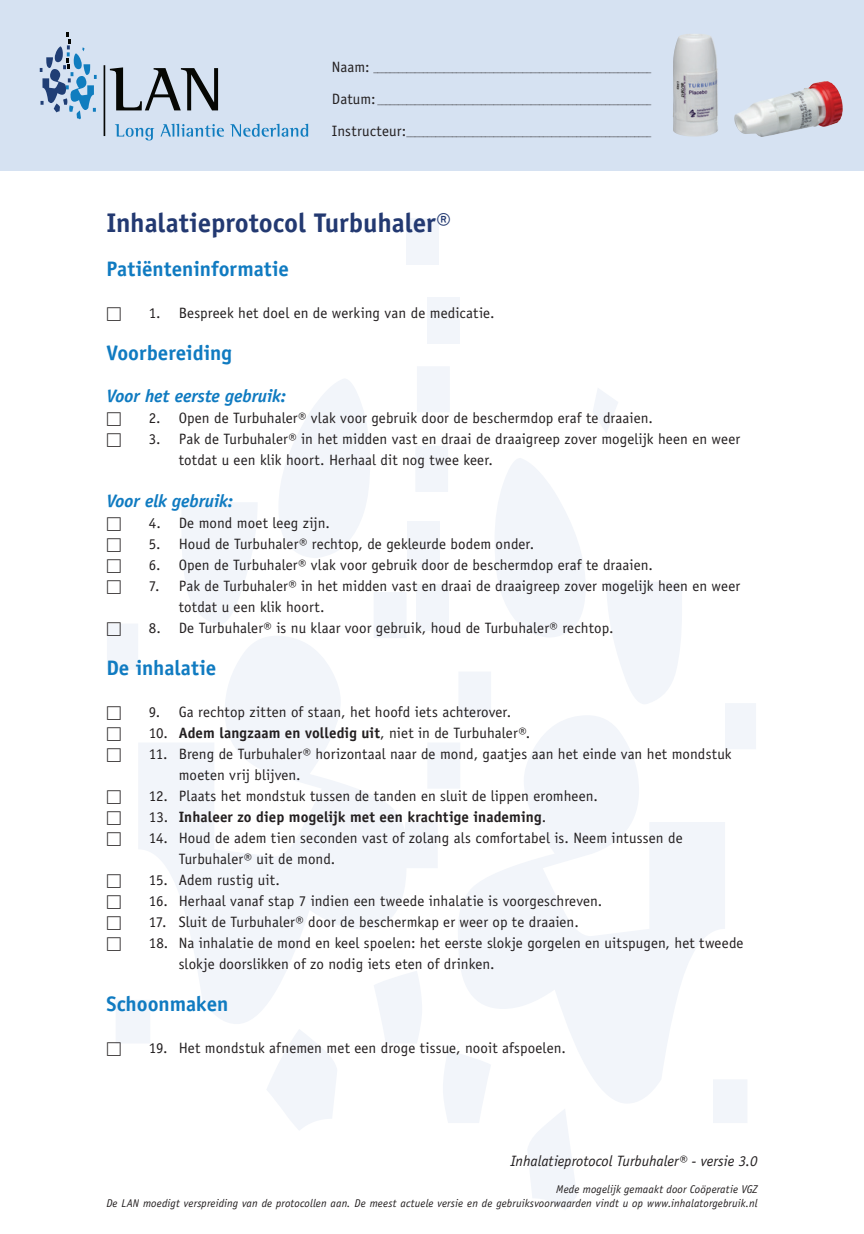
<style>
.page{position:relative;width:864px;height:1234px;background:#fff}
.page>*{position:absolute;margin:0;border:0;box-sizing:border-box;transform-origin:0 0}
.t1{font:700 27px "Officina Sans Std";letter-spacing:-.005em;color:#233971}
.t2{font:700 21px "Officina Sans Std";color:#107bc1}
.t3{font:italic 700 18px "Officina Sans Std";letter-spacing:-.01em;color:#107bc1}
.t4{font:15px/21px "Officina Sans Std";letter-spacing:.005em;color:#231f20}
.t5{font:700 15px "Officina Sans Std";letter-spacing:.01em;color:#231f20}
.t6{font:italic 15px "Officina Sans Std";color:#231f20}
.t7{font:15px "Universal Std Newswith Comm Pi";color:#231f20}
.t8{font:italic 11.25px/14.2px "Officina Sans Std";letter-spacing:.01em;color:#231f20;text-align:right}
.t9{font:9px "Officina Sans Std";color:#231f20}
.s1{font-size:15px}
.s2{font-weight:400}
</style>
<div class="page">
<svg style="left:107px;top:367px;width:343px;height:763px"></svg>
<svg style="left:405px;top:387px;width:350px;height:823px"></svg>
<div style="left:405px;top:218px;width:33px;height:46px;background:#f2f5fa"></div>
<div style="left:416px;top:584px;width:33px;height:46px;background:#f2f5fa"></div>
<div style="left:426px;top:297px;width:33px;height:46px;background:#f2f5fa"></div>
<div style="left:407px;top:521px;width:33px;height:46px;background:#f2f5fa"></div>
<div style="left:0;top:0;width:863px;height:170px;background:#d6e2f2"></div>
<hr style="left:103px;top:65px;width:2px;height:71px;background:#060704">
<svg style="left:110px;top:67px;width:108px;height:43px"></svg>
<svg style="left:115px;top:124px;width:39px;height:16px"></svg>
<svg style="left:160px;top:124px;width:64px;height:13px"></svg>
<svg style="left:230px;top:124px;width:78px;height:13px"></svg>
<svg style="left:40px;top:32px;width:57px;height:87px"></svg>
<img style="left:673px;top:34px;width:150px;height:103px">
<p class="t9" style="left:332px;top:63px;width:321px"><span class="s1">Naam:</span> ___________________________________________________________________</p>
<p class="t9" style="left:332px;top:96px;width:321px"><span class="s1">Datum:</span> __________________________________________________________________</p>
<p class="t9" style="left:332px;top:128px;width:321px"><span class="s1">Instructeur:</span> ___________________________________________________________</p>
<h1 class="t1" style="left:106px;top:206px;width:346px">Inhalatieprotocol Turbuhaler®</h1>
<h2 class="t2" style="left:106px;top:255px;width:184px">Patiënteninformatie</h2>
<p class="t7" style="left:106px;top:306px;width:16px">☐</p>
<p class="t4" style="left:149px;top:302px;width:347px">1. Bespreek het doel en de werking van de medicatie.</p>
<h2 class="t2" style="left:106px;top:339px;width:127px">Voorbereiding</h2>
<p class="t3" style="left:106px;top:385px;width:181px">Voor het eerste gebruik:</p>
<p class="t7" style="left:106px;top:411px;width:16px">☐</p>
<p class="t4" style="left:149px;top:407px;width:505px">2. Open de Turbuhaler® vlak voor gebruik door de beschermdop eraf te draaien.</p>
<p class="t7" style="left:106px;top:432px;width:16px">☐</p>
<p class="t4" style="left:179px;top:428px;width:562px;text-indent:-30px">3. Pak de Turbuhaler® in het midden vast en draai de draaigreep zover mogelijk heen en weer totdat u een klik hoort. Herhaal dit nog twee keer.</p>
<p class="t3" style="left:106px;top:490px;width:128px">Voor elk gebruik:</p>
<p class="t7" style="left:106px;top:516px;width:16px">☐</p>
<p class="t4" style="left:149px;top:512px;width:182px">4. De mond moet leeg zijn.</p>
<p class="t7" style="left:106px;top:537px;width:16px">☐</p>
<p class="t4" style="left:149px;top:533px;width:386px">5. Houd de Turbuhaler® rechtop, de gekleurde bodem onder.</p>
<p class="t7" style="left:106px;top:558px;width:16px">☐</p>
<p class="t4" style="left:149px;top:554px;width:505px">6. Open de Turbuhaler® vlak voor gebruik door de beschermdop eraf te draaien.</p>
<p class="t7" style="left:106px;top:579px;width:16px">☐</p>
<p class="t4" style="left:179px;top:575px;width:562px;text-indent:-30px">7. Pak de Turbuhaler® in het midden vast en draai de draaigreep zover mogelijk heen en weer totdat u een klik hoort.</p>
<p class="t7" style="left:106px;top:621px;width:16px">☐</p>
<p class="t4" style="left:149px;top:617px;width:466px">8. De Turbuhaler® is nu klaar voor gebruik, houd de Turbuhaler® rechtop.</p>
<h2 class="t2" style="left:106px;top:654px;width:111px">De inhalatie</h2>
<p class="t7" style="left:106px;top:705px;width:16px">☐</p>
<p class="t4" style="left:149px;top:701px;width:363px">9. Ga rechtop zitten of staan, het hoofd iets achterover.</p>
<p class="t7" style="left:106px;top:726px;width:16px">☐</p>
<p class="t5" style="left:149px;top:723px;width:383px"><span class="s2">10.</span> Adem langzaam en volledig uit<span class="s2">, niet in de Turbuhaler®.</span></p>
<p class="t7" style="left:106px;top:747px;width:16px">☐</p>
<p class="t4" style="left:179px;top:743px;width:554px;text-indent:-30px">11. Breng de Turbuhaler® horizontaal naar de mond, gaatjes aan het einde van het mondstuk moeten vrij blijven.</p>
<p class="t7" style="left:106px;top:789px;width:16px">☐</p>
<p class="t4" style="left:149px;top:785px;width:450px">12. Plaats het mondstuk tussen de tanden en sluit de lippen eromheen.</p>
<p class="t7" style="left:106px;top:810px;width:16px">☐</p>
<p class="t5" style="left:149px;top:807px;width:398px"><span class="s2">13.</span> Inhaleer zo diep mogelijk met een krachtige inademing<span class="s2">.</span></p>
<p class="t7" style="left:106px;top:831px;width:16px">☐</p>
<p class="t4" style="left:179px;top:827px;width:505px;text-indent:-30px">14. Houd de adem tien seconden vast of zolang als comfortabel is. Neem intussen de<br>Turbuhaler® uit de mond.</p>
<p class="t7" style="left:106px;top:873px;width:16px">☐</p>
<p class="t4" style="left:149px;top:869px;width:132px">15. Adem rustig uit.</p>
<p class="t7" style="left:106px;top:894px;width:16px">☐</p>
<p class="t4" style="left:149px;top:890px;width:454px">16. Herhaal vanaf stap 7 indien een tweede inhalatie is voorgeschreven.</p>
<p class="t7" style="left:106px;top:915px;width:16px">☐</p>
<p class="t4" style="left:149px;top:911px;width:431px">17. Sluit de Turbuhaler® door de beschermkap er weer op te draaien.</p>
<p class="t7" style="left:106px;top:936px;width:16px">☐</p>
<p class="t4" style="left:179px;top:932px;width:566px;text-indent:-30px">18. Na inhalatie de mond en keel spoelen: het eerste slokje gorgelen en uitspugen, het tweede slokje doorslikken of zo nodig iets eten of drinken.</p>
<h2 class="t2" style="left:106px;top:990px;width:123px">Schoonmaken</h2>
<p class="t7" style="left:106px;top:1041px;width:16px">☐</p>
<p class="t4" style="left:149px;top:1037px;width:418px">19. Het mondstuk afnemen met een droge tissue, nooit afspoelen.</p>
<p class="t6" style="left:510px;top:1151px;width:248px">Inhalatieprotocol Turbuhaler® - versie 3.0</p>
<p class="t8" style="left:106px;top:1181px;width:652px">Mede mogelijk gemaakt door Coöperatie VGZ<br>De LAN moedigt verspreiding van de protocollen aan. De meest actuele versie en de gebruiksvoorwaarden vindt u op www.inhalatorgebruik.nl</p>
</div>
